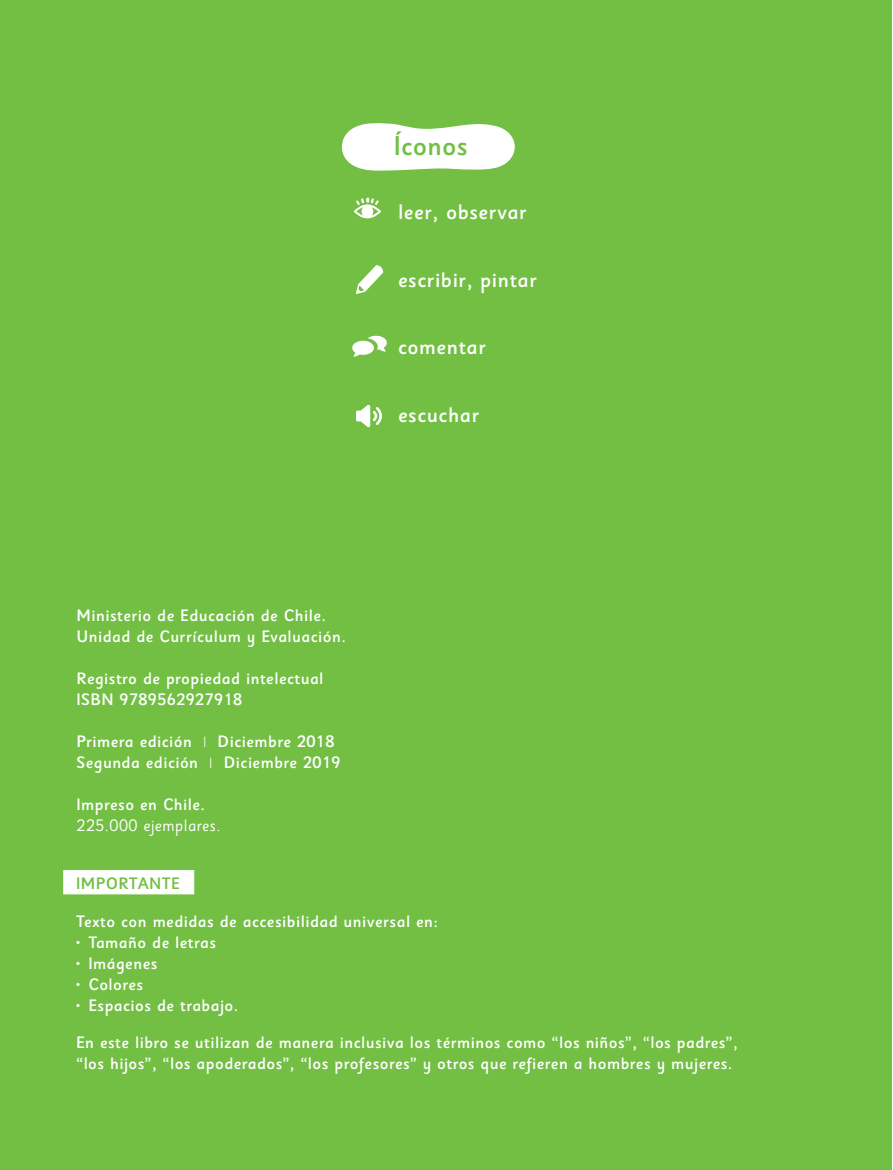
<style>
.page{position:relative;width:893px;height:1170px;background:#fff}
.page>*{position:absolute;margin:0;border:0;box-sizing:border-box;transform-origin:0 0}
.t1{font:500 27px "Sassoon Sans Std";letter-spacing:.01em;color:#72bf44}
.t2{font:500 21px "Sassoon Sans Std";letter-spacing:.025em;color:#fff}
.t3{font:500 16.5px/21px "Sassoon Sans Std";letter-spacing:.025em;color:#fff}
.t4{font:16.5px "Sassoon Sans Std";letter-spacing:.025em;color:#fff}
.t5{font:500 16.5px "Sassoon Sans Std";letter-spacing:.025em;color:#72bf44}
</style>
<div class="page">
<div style="left:0;top:0;width:892px;height:1169px;background:#72bf44"></div>
<svg style="left:354px;top:198px;width:27px;height:20px"></svg>
<div style="left:363px;top:207px;width:9px;height:9px;background:#fff;border-radius:50%"></div>
<svg style="left:356px;top:404px;width:26px;height:23px"></svg>
<svg style="left:341px;top:123px;width:174px;height:48px;background:#e9f5e2"></svg>
<svg style="left:352px;top:335px;width:35px;height:22px"></svg>
<svg style="left:356px;top:265px;width:27px;height:29px"></svg>
<div style="left:63px;top:870px;width:131px;height:24px;background:#fff;border:1px solid #fff"></div>
<h1 class="t1" style="left:394px;top:130px;width:76px">Íconos</h1>
<p class="t2" style="left:398px;top:199px;width:130px">leer, observar</p>
<p class="t2" style="left:398px;top:267px;width:140px">escribir, pintar</p>
<p class="t2" style="left:398px;top:334px;width:89px">comentar</p>
<p class="t2" style="left:398px;top:402px;width:83px">escuchar</p>
<p class="t3" style="left:77px;top:605px;width:271px">Ministerio de Educación de Chile.<br>Unidad de Currículum y Evaluación.</p>
<p class="t3" style="left:77px;top:668px;width:248px">Registro de propiedad intelectual<br>ISBN 9789562927918</p>
<p class="t3" style="left:77px;top:731px;width:266px">Primera edición | Diciembre 2018<br>Segunda edición | Diciembre 2019</p>
<p class="t3" style="left:77px;top:794px;width:130px">Impreso en Chile.</p>
<p class="t4" style="left:77px;top:815px;width:146px">225.000 ejemplares.</p>
<p class="t5" style="left:76px;top:872px;width:105px">IMPORTANTE</p>
<p class="t3" style="left:76px;top:910px;width:364px">Texto con medidas de accesibilidad universal en:</p>
<p class="t3" style="left:76px;top:931px;width:142px">• Tamaño de letras</p>
<p class="t3" style="left:76px;top:952px;width:83px">• Imágenes</p>
<p class="t3" style="left:76px;top:973px;width:69px">• Colores</p>
<p class="t3" style="left:76px;top:994px;width:164px">• Espacios de trabajo.</p>
<p class="t3" style="left:76px;top:1032px;width:663px">En este libro se utilizan de manera inclusiva los términos como “los niños”, “los padres”, “los hijos”, “los apoderados”, “los profesores” y otros que refieren a hombres y mujeres.</p>
</div>
